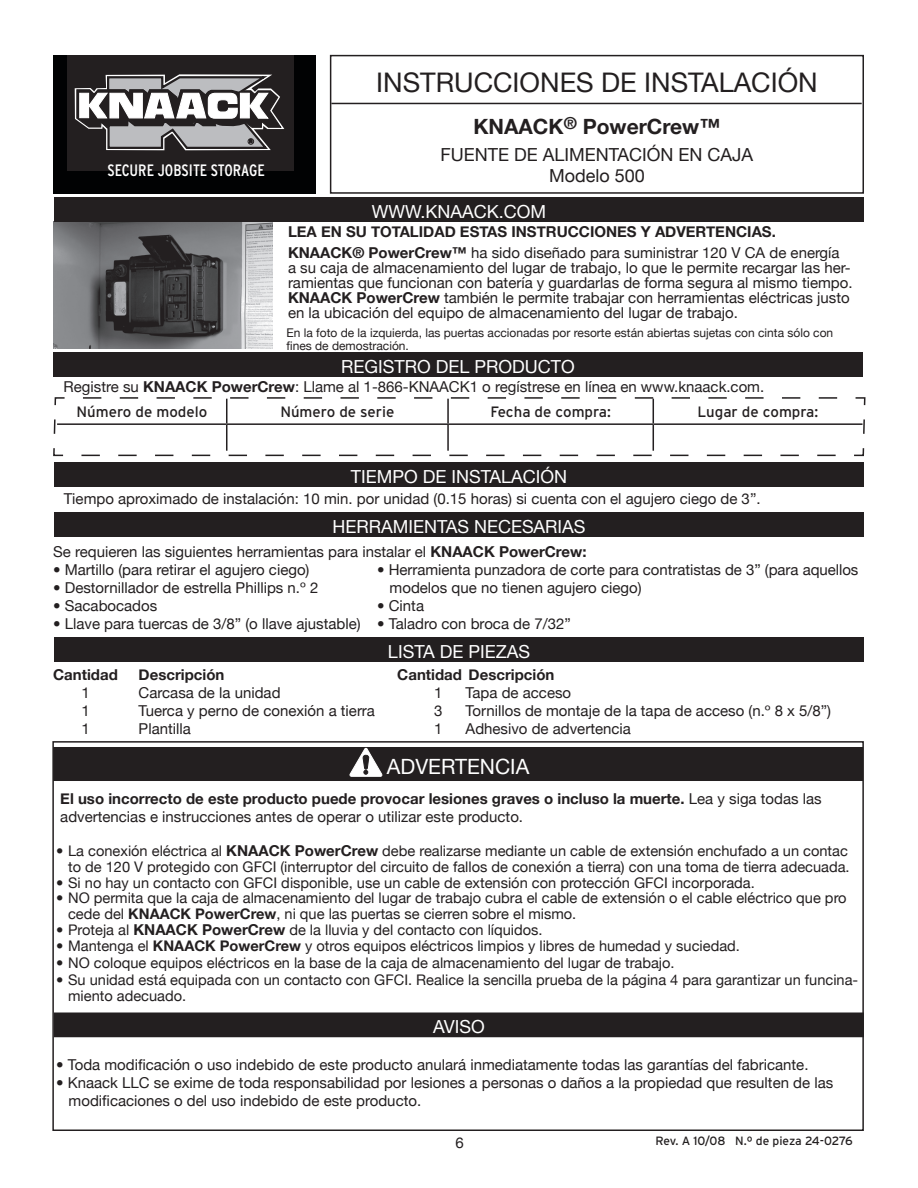
<style>
.page{position:relative;width:918px;height:1188px;background:#fff}
.page>*{position:absolute;margin:0;border:0;box-sizing:border-box;transform-origin:0 0}
.t1{font:27px "Helvetica Neue";color:#231f20}
.t2{font:700 21px "Helvetica Neue";color:#231f20}
.t3{font:21px "Helvetica Neue";color:#fff}
.t4{font:18px "Helvetica Neue";color:#fff}
.t5{font:18px/21.6px "Helvetica Neue";color:#231f20;text-align:center}
.t6{font:condensed 16.5px "Interstate";color:#fff}
.t7{font:15px/15px "Helvetica Neue";color:#231f20}
.t8{font:700 15px/21px "Helvetica Neue";color:#231f20}
.t9{font:15px "Interstate";color:#231f20}
.t10{font:14.7px/15.8px "Helvetica Neue";color:#231f20}
.t11{font:12px/12.8px "Helvetica Neue";color:#231f20}
.t12{font:12px "Interstate";letter-spacing:-.015em;color:#231f20}
.s1{font-weight:400}
.s2{font-weight:700}
.s3{font-weight:700;font-size:15px}
</style>
<div class="page">
<img style="left:53px;top:221px;width:220px;height:128px">
<div style="left:52px;top:741px;width:812px;height:390px;border:2px solid #231f20"></div>
<div style="left:53px;top:55px;width:262px;height:139px;background:#010203"></div>
<div style="left:67px;top:55px;width:226px;height:116px;background:#231f20"></div>
<svg style="left:75px;top:74px;width:209px;height:76px"></svg>
<svg style="left:472px;top:102px;width:250px;height:3px"></svg>
<div style="left:330px;top:55px;width:534px;height:139px;border:2px solid #231f20"></div>
<hr style="left:331px;top:103px;width:531px;height:1px;background:#231f20">
<div style="left:54px;top:197px;width:810px;height:25px;background:#231f20"></div>
<div style="left:54px;top:462px;width:810px;height:25px;background:#231f20"></div>
<div style="left:55px;top:748px;width:807px;height:32px;background:#231f20"></div>
<div style="left:53px;top:747px;width:810px;height:34px;border:3px solid #231f20"></div>
<svg style="left:349px;top:748px;width:33px;height:29px"></svg>
<div style="left:56px;top:1014px;width:806px;height:22px;background:#231f20"></div>
<div style="left:54px;top:1012px;width:810px;height:25px;border:3px solid #231f20"></div>
<div style="left:54px;top:512px;width:810px;height:25px;background:#231f20"></div>
<div style="left:54px;top:637px;width:810px;height:25px;background:#231f20"></div>
<div style="left:53px;top:352px;width:810px;height:25px;background:#231f20"></div>
<svg style="left:53px;top:397px;width:813px;height:60px"></svg>
<p class="t6" style="left:108px;top:161px;width:159px">SECURE JOBSITE STORAGE</p>
<h1 class="t1" style="left:376px;top:66px;width:443px">INSTRUCCIONES DE INSTALACIÓN</h1>
<h2 class="t2" style="left:473px;top:113px;width:248px">KNAACK<sup>®</sup> PowerCrew™</h2>
<p class="t5" style="left:441px;top:143px;width:314px">FUENTE DE ALIMENTACIÓN EN CAJA<br>Modelo 500</p>
<p class="t4" style="left:372px;top:201px;width:176px">WWW.KNAACK.COM</p>
<p class="t8" style="left:288px;top:221px;width:553px">LEA EN SU TOTALIDAD ESTAS INSTRUCCIONES Y ADVERTENCIAS.<br>KNAACK® PowerCrew™ <span class="s1">ha sido diseñado para suministrar 120 V CA de energía</span></p>
<p class="t7" style="left:288px;top:260px;width:566px">a su caja de almacenamiento del lugar de trabajo, lo que le permite recargar las her&shy;ramientas que funcionan con batería y guardarlas de forma segura al mismo tiempo.<br><span class="s2">KNAACK PowerCrew</span> también le permite trabajar con herramientas eléctricas justo en la ubicación del equipo de almacenamiento del lugar de trabajo.</p>
<p class="t11" style="left:286px;top:326px;width:548px">En la foto de la izquierda, las puertas accionadas por resorte están abiertas sujetas con cinta sólo con fines de demostración.</p>
<p class="t4" style="left:341px;top:356px;width:235px">REGISTRO DEL PRODUCTO</p>
<p class="t7" style="left:64px;top:379px;width:702px">Registre su <span class="s2">KNAACK PowerCrew</span>: Llame al 1-866-KNAACK1 o regístrese en línea en www.knaack.com.</p>
<p class="t9" style="left:77px;top:403px;width:132px">Número de modelo</p>
<p class="t9" style="left:280px;top:403px;width:116px">Número de serie</p>
<p class="t9" style="left:490px;top:403px;width:122px">Fecha de compra:</p>
<p class="t9" style="left:698px;top:403px;width:122px">Lugar de compra:</p>
<p class="t4" style="left:351px;top:466px;width:218px">TIEMPO DE INSTALACIÓN</p>
<p class="t7" style="left:64px;top:491px;width:698px">Tiempo aproximado de instalación: 10 min. por unidad (0.15 horas) si cuenta con el agujero ciego de 3”.</p>
<p class="t4" style="left:332px;top:516px;width:255px">HERRAMIENTAS NECESARIAS</p>
<p class="t7" style="left:53px;top:544px;width:535px">Se requieren las siguientes herramientas para instalar el <span class="s2">KNAACK PowerCrew:</span></p>
<p class="t7" style="left:53px;top:562px;width:258px">• Martillo (para retirar el agujero ciego)</p>
<p class="t7" style="left:377px;top:562px;width:483px">• Herramienta punzadora de corte para contratistas de 3” (para aquellos</p>
<p class="t7" style="left:53px;top:580px;width:267px">• Destornillador de estrella Phillips n.º 2</p>
<p class="t7" style="left:390px;top:580px;width:253px">modelos que no tienen agujero ciego)</p>
<p class="t7" style="left:53px;top:598px;width:106px">• Sacabocados</p>
<p class="t7" style="left:377px;top:598px;width:48px">• Cinta</p>
<p class="t7" style="left:53px;top:616px;width:519px">• Llave para tuercas de 3/8” (o llave ajustable) • Taladro con broca de 7/32”</p>
<p class="t4" style="left:388px;top:641px;width:144px">LISTA DE PIEZAS</p>
<p class="t8" style="left:53px;top:664px;width:66px">Cantidad</p>
<p class="t8" style="left:139px;top:664px;width:87px">Descripción</p>
<p class="t8" style="left:397px;top:664px;width:159px">Cantidad Descripción</p>
<p class="t7" style="left:82px;top:685px;width:10px">1</p>
<p class="t7" style="left:139px;top:685px;width:143px">Carcasa de la unidad</p>
<p class="t7" style="left:434px;top:685px;width:10px">1</p>
<p class="t7" style="left:466px;top:685px;width:107px">Tapa de acceso</p>
<p class="t7" style="left:82px;top:703px;width:10px">1</p>
<p class="t7" style="left:139px;top:703px;width:238px">Tuerca y perno de conexión a tierra</p>
<p class="t7" style="left:434px;top:703px;width:10px">3</p>
<p class="t7" style="left:466px;top:703px;width:367px">Tornillos de montaje de la tapa de acceso (n.º 8 x 5/8”)</p>
<p class="t7" style="left:82px;top:721px;width:10px">1</p>
<p class="t7" style="left:139px;top:721px;width:54px">Plantilla</p>
<p class="t7" style="left:434px;top:721px;width:10px">1</p>
<p class="t7" style="left:466px;top:721px;width:167px">Adhesivo de advertencia</p>
<h2 class="t3" style="left:387px;top:754px;width:144px">ADVERTENCIA</h2>
<p class="t7" style="left:60px;top:790px;width:763px;line-height:18px"><span class="s2">El uso incorrecto de este producto puede provocar lesiones graves o incluso la muerte.</span> Lea y siga todas las advertencias e instrucciones antes de operar o utilizar este producto.</p>
<p class="t10" style="left:56px;top:843px;width:795px;text-align:right">• La conexión eléctrica al <span class="s3">KNAACK PowerCrew</span> debe realizarse mediante un cable de extensión enchufado a un contac to de 120 V protegido con GFCI (interruptor del circuito de fallos de conexión a tierra) con una toma de tierra adecuada.</p>
<p class="t10" style="left:56px;top:874px;width:700px">• Si no hay un contacto con GFCI disponible, use un cable de extensión con protección GFCI incorporada.</p>
<p class="t10" style="left:68px;top:890px;width:780px;text-indent:-12px">• NO permita que la caja de almacenamiento del lugar de trabajo cubra el cable de extensión o el cable eléctrico que pro cede del <span class="s2">KNAACK PowerCrew</span>, ni que las puertas se cierren sobre el mismo.</p>
<p class="t10" style="left:56px;top:922px;width:488px">• Proteja al <span class="s3">KNAACK PowerCrew</span> de la lluvia y del contacto con líquidos.</p>
<p class="t10" style="left:56px;top:937px;width:685px">• Mantenga el <span class="s2">KNAACK PowerCrew</span> y otros equipos eléctricos limpios y libres de humedad y suciedad.</p>
<p class="t10" style="left:56px;top:955px;width:620px">• NO coloque equipos eléctricos en la base de la caja de almacenamiento del lugar de trabajo.</p>
<p class="t10" style="left:68px;top:972px;width:792px;text-indent:-12px">• Su unidad está equipada con un contacto con GFCI. Realice la sencilla prueba de la página 4 para garantizar un funcina&shy;miento adecuado.</p>
<p class="t4" style="left:433px;top:1016px;width:53px">AVISO</p>
<p class="t7" style="left:56px;top:1057px;width:754px">• Toda modificación o uso indebido de este producto anulará inmediatamente todas las garantías del fabricante.</p>
<p class="t7" style="left:69px;top:1074px;width:766px;line-height:18px;text-indent:-13px">• Knaack LLC se exime de toda responsabilidad por lesiones a personas o daños a la propiedad que resulten de las modificaciones o del uso indebido de este producto.</p>
<p class="t7" style="left:455px;top:1135px;width:10px">6</p>
<p class="t12" style="left:656px;top:1134px;width:199px">Rev. A 10/08 N.º de pieza 24-0276</p>
</div>
